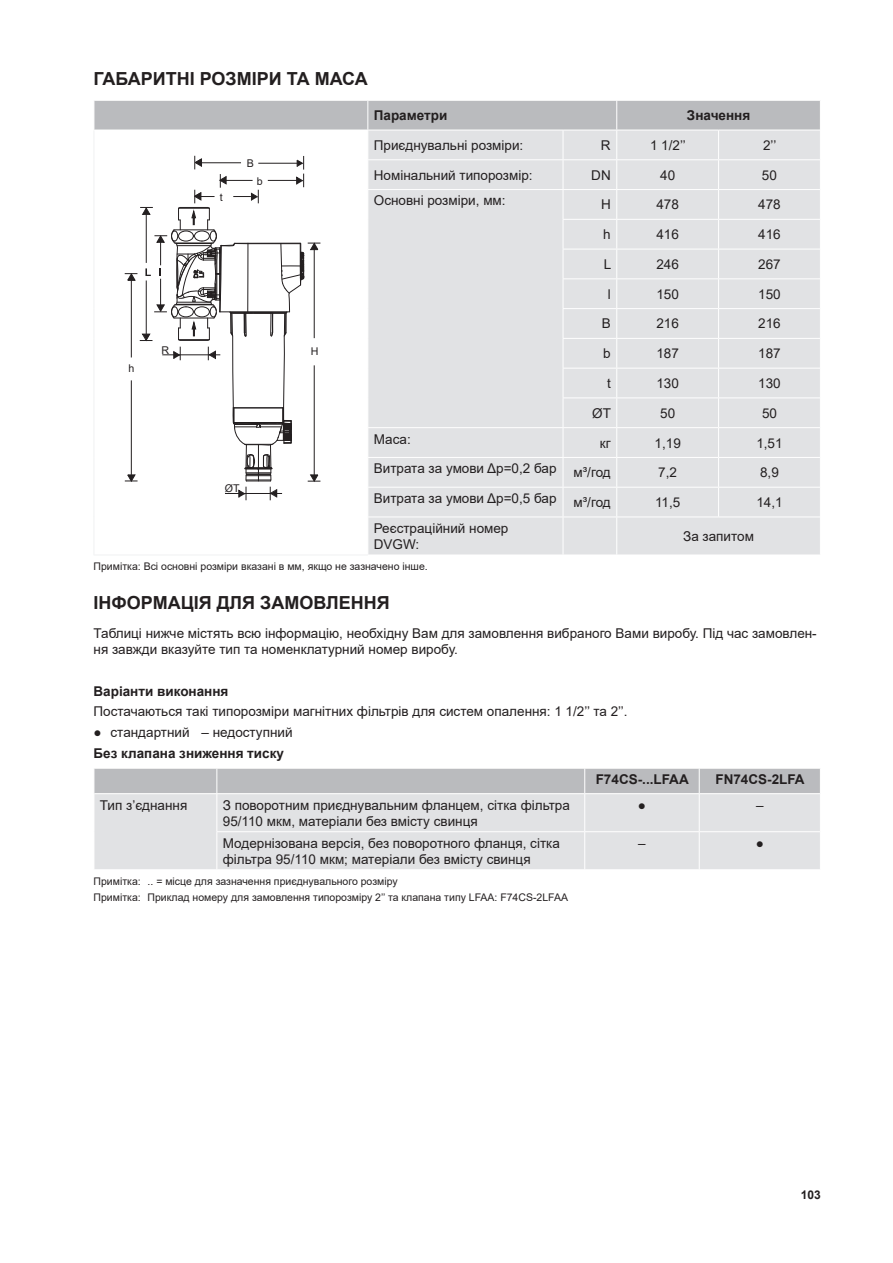
<style>
.page{position:relative;width:893px;height:1263px;background:#fff}
.page>*{position:absolute;margin:0;border:0;box-sizing:border-box;transform-origin:0 0}
.t1{font:700 18px "Arial";color:#231f20}
.t2{font:13.5px/16.2px "Arial";color:#231f20}
.t3{font:700 13.5px "Arial";color:#231f20}
.t4{font:700 12px "Arial";color:#231f20}
.t5{font:10.65px "Arial";color:#231f20}
.t6{font:10.5px/16.2px "Arial";color:#231f20}
</style>
<div class="page">
<div style="left:368px;top:521px;width:452px;height:34px;background:#e1e2e4"></div>
<hr style="left:563px;top:517px;width:1px;height:38px;background:#fff">
<hr style="left:616px;top:517px;width:1px;height:38px;background:#fff">
<hr style="left:94px;top:517px;width:1px;height:38px;background:#f0f1f2">
<hr style="left:94px;top:555px;width:274px;height:1px;background:#f0f1f2">
<div style="left:95px;top:794px;width:725px;height:75px;background:#e1e2e4"></div>
<div style="left:94px;top:768px;width:726px;height:25px;background:#babbbe"></div>
<hr style="left:216px;top:794px;width:1px;height:37px;background:#fff">
<hr style="left:584px;top:794px;width:1px;height:37px;background:#fff">
<hr style="left:699px;top:794px;width:1px;height:37px;background:#fff">
<hr style="left:216px;top:831px;width:369px;height:1px;background:#fff">
<hr style="left:216px;top:832px;width:1px;height:37px;background:#fff">
<hr style="left:585px;top:831px;width:114px;height:1px;background:#fff">
<hr style="left:584px;top:832px;width:1px;height:37px;background:#fff">
<hr style="left:699px;top:831px;width:121px;height:1px;background:#fff">
<hr style="left:699px;top:832px;width:1px;height:37px;background:#fff">
<svg style="left:94px;top:100px;width:726px;height:421px"></svg>
<h1 class="t1" style="left:94px;top:69px;width:276px">ГАБАРИТНІ РОЗМІРИ ТА МАСА</h1>
<p class="t3" style="left:374px;top:108px;width:75px">Параметри</p>
<p class="t3" style="left:687px;top:108px;width:65px">Значення</p>
<p class="t2" style="left:374px;top:137px;width:151px">Приєднувальні розміри:</p>
<p class="t2" style="left:601px;top:137px;width:11px">R</p>
<p class="t2" style="left:650px;top:137px;width:37px">1 1/2’’</p>
<p class="t2" style="left:763px;top:137px;width:15px">2’’</p>
<p class="t2" style="left:374px;top:167px;width:160px">Номінальний типорозмір:</p>
<p class="t2" style="left:591px;top:167px;width:21px">DN</p>
<p class="t2" style="left:660px;top:167px;width:17px">40</p>
<p class="t2" style="left:762px;top:167px;width:17px">50</p>
<p class="t2" style="left:374px;top:193px;width:133px">Основні розміри, мм:</p>
<p class="t2" style="left:601px;top:197px;width:11px">H</p>
<p class="t2" style="left:656px;top:197px;width:24px">478</p>
<p class="t2" style="left:758px;top:197px;width:24px">478</p>
<p class="t2" style="left:603px;top:226px;width:9px">h</p>
<p class="t2" style="left:656px;top:226px;width:24px">416</p>
<p class="t2" style="left:758px;top:226px;width:24px">416</p>
<p class="t2" style="left:604px;top:256px;width:9px">L</p>
<p class="t2" style="left:656px;top:256px;width:24px">246</p>
<p class="t2" style="left:758px;top:256px;width:24px">267</p>
<p class="t2" style="left:608px;top:286px;width:4px">l</p>
<p class="t2" style="left:656px;top:286px;width:24px">150</p>
<p class="t2" style="left:758px;top:286px;width:24px">150</p>
<p class="t2" style="left:602px;top:316px;width:11px">B</p>
<p class="t2" style="left:656px;top:316px;width:24px">216</p>
<p class="t2" style="left:758px;top:316px;width:24px">216</p>
<p class="t2" style="left:603px;top:345px;width:9px">b</p>
<p class="t2" style="left:656px;top:345px;width:24px">187</p>
<p class="t2" style="left:758px;top:345px;width:24px">187</p>
<p class="t2" style="left:607px;top:375px;width:5px">t</p>
<p class="t2" style="left:656px;top:375px;width:24px">130</p>
<p class="t2" style="left:758px;top:375px;width:24px">130</p>
<p class="t2" style="left:592px;top:405px;width:20px">ØT</p>
<p class="t2" style="left:660px;top:405px;width:17px">50</p>
<p class="t2" style="left:762px;top:405px;width:17px">50</p>
<p class="t2" style="left:374px;top:431px;width:38px">Маса:</p>
<p class="t2" style="left:600px;top:435px;width:12px">кг</p>
<p class="t2" style="left:654px;top:435px;width:28px">1,19</p>
<p class="t2" style="left:756px;top:435px;width:28px">1,51</p>
<p class="t2" style="left:374px;top:461px;width:184px">Витрата за умови Δp=0,2 бар</p>
<p class="t2" style="left:573px;top:464px;width:39px">м³/год</p>
<p class="t2" style="left:658px;top:464px;width:20px">7,2</p>
<p class="t2" style="left:760px;top:464px;width:20px">8,9</p>
<p class="t2" style="left:374px;top:490px;width:184px">Витрата за умови Δp=0,5 бар</p>
<p class="t2" style="left:573px;top:494px;width:39px">м³/год</p>
<p class="t2" style="left:655px;top:494px;width:27px">11,5</p>
<p class="t2" style="left:756px;top:494px;width:28px">14,1</p>
<p class="t2" style="left:374px;top:520px;width:136px">Реєстраційний номер<br>DVGW:</p>
<p class="t2" style="left:683px;top:528px;width:72px">За запитом</p>
<p class="t6" style="left:94px;top:559px;width:336px">Примітка: Всі основні розміри вказані в мм, якщо не зазначено інше.</p>
<h1 class="t1" style="left:94px;top:593px;width:298px">ІНФОРМАЦІЯ ДЛЯ ЗАМОВЛЕННЯ</h1>
<p class="t2" style="left:94px;top:625px;width:725px">Таблиці нижче містять всю інформацію, необхідну Вам для замовлення вибраного Вами виробу. Під час замовлен&shy;ня завжди вказуйте тип та номенклатурний номер виробу.</p>
<p class="t3" style="left:94px;top:683px;width:136px">Варіанти виконання</p>
<p class="t2" style="left:94px;top:703px;width:536px">Постачаються такі типорозміри магнітних фільтрів для систем опалення: 1 1/2’’ та 2’’.</p>
<p class="t2" style="left:94px;top:724px;width:200px">● стандартний – недоступний</p>
<p class="t3" style="left:94px;top:745px;width:192px">Без клапана зниження тиску</p>
<p class="t3" style="left:596px;top:772px;width:95px">F74CS-...LFAA</p>
<p class="t3" style="left:715px;top:772px;width:91px">FN74CS-2LFA</p>
<p class="t2" style="left:100px;top:797px;width:89px">Тип з’єднання</p>
<p class="t2" style="left:223px;top:797px;width:349px">З поворотним приєднувальним фланцем, сітка фільтра<br>95/110 мкм, матеріали без вмісту свинця</p>
<p class="t2" style="left:638px;top:797px;width:10px">●</p>
<p class="t2" style="left:756px;top:797px;width:9px">–</p>
<p class="t2" style="left:223px;top:835px;width:338px">Модернізована версія, без поворотного фланця, сітка фільтра 95/110 мкм; матеріали без вмісту свинця</p>
<p class="t2" style="left:638px;top:835px;width:9px">–</p>
<p class="t2" style="left:756px;top:835px;width:10px">●</p>
<p class="t6" style="left:94px;top:874px;width:476px">Примітка: .. = місце для зазначення приєднувального розміру<br>Примітка: Приклад номеру для замовлення типорозміру 2’’ та клапана типу LFAA: F74CS-2LFAA</p>
<p class="t5" style="left:247px;top:158px;width:9px">B</p>
<p class="t5" style="left:257px;top:175px;width:7px">b</p>
<p class="t5" style="left:220px;top:191px;width:4px">t</p>
<p class="t5" style="left:162px;top:344px;width:9px">R</p>
<p class="t5" style="left:311px;top:346px;width:9px">H</p>
<p class="t5" style="left:128px;top:362px;width:7px">h</p>
<p class="t5" style="left:225px;top:482px;width:16px">ØT</p>
<p class="t4" style="left:801px;top:1188px;width:22px">103</p>
</div>
